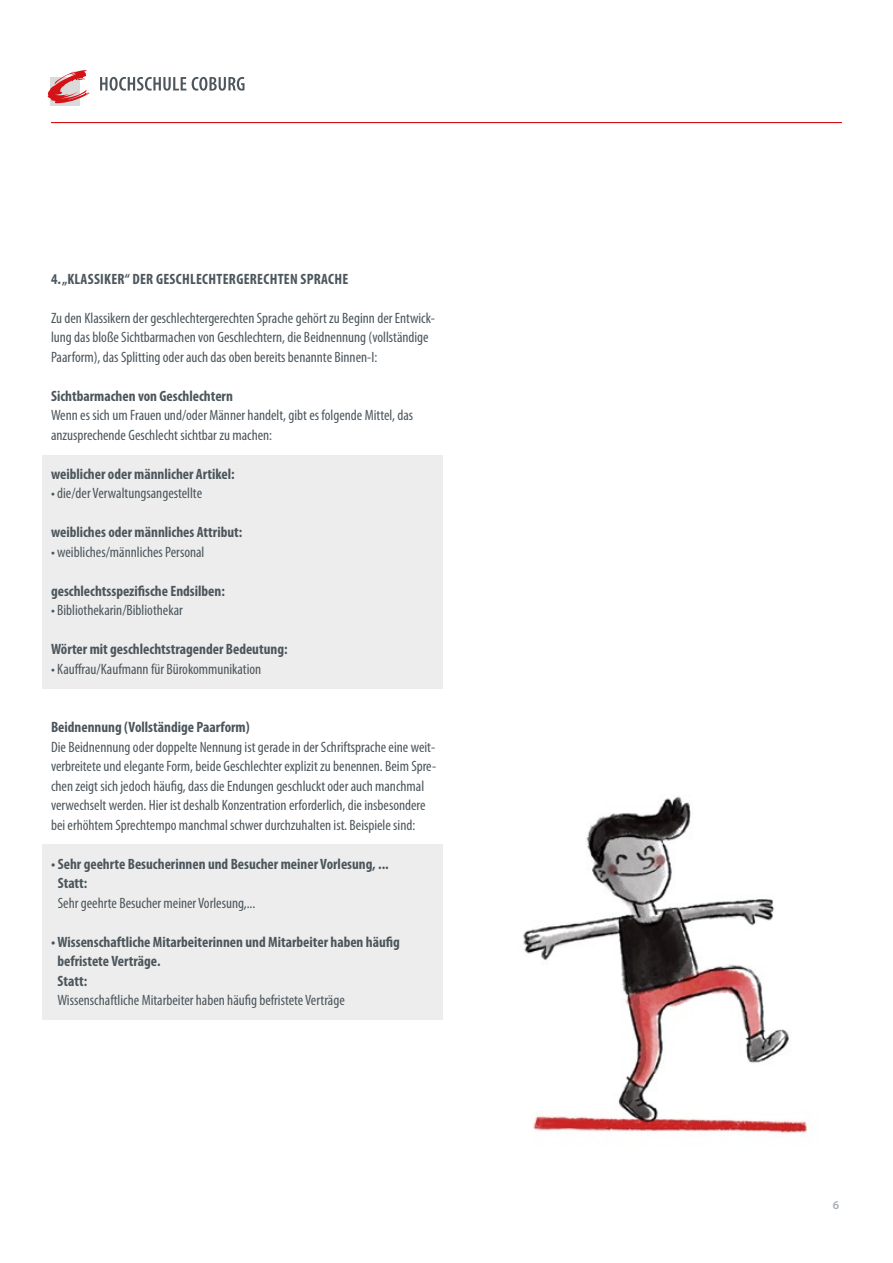
<style>
.page{position:relative;width:893px;height:1263px;background:#fff}
.page>*{position:absolute;margin:0;border:0;box-sizing:border-box;transform-origin:0 0}
.t1{font:condensed 15px/19.5px "Myriad Pro";color:#4c565c}
.t2{font:700 condensed 15px/19.5px "Myriad Pro";color:#4c565c}
.t3{font:700 condensed 15px "Myriad Pro";letter-spacing:.02em;color:#4c565c}
.t4{font:600 12px "Myriad Pro";color:#a5adb4}
</style>
<div class="page">
<div style="left:42px;top:455px;width:400px;height:233px;background:#ededed"></div>
<div style="left:42px;top:844px;width:400px;height:176px;background:#ededed"></div>
<div style="left:51px;top:77px;width:29px;height:29px;background:#dadada"></div>
<svg style="left:48px;top:70px;width:41px;height:33px"></svg>
<svg style="left:100px;top:77px;width:86px;height:14px"></svg>
<svg style="left:192px;top:77px;width:52px;height:14px"></svg>
<hr style="left:51px;top:122px;width:791px;height:1px;background:#d51317">
<img style="left:523px;top:796px;width:286px;height:339px">
<p class="t3" style="left:51px;top:269px;width:299px">4. „KLASSIKER“ DER GESCHLECHTERGERECHTEN SPRACHE</p>
<p class="t1" style="left:51px;top:308px;width:386px">Zu den Klassikern der geschlechtergerechten Sprache gehört zu Beginn der Entwick&shy;lung das bloße Sichtbarmachen von Geschlechtern, die Beidnennung (vollständige<br>Paarform), das Splitting oder auch das oben bereits benannte Binnen-I:</p>
<p class="t2" style="left:51px;top:385px;width:183px">Sichtbarmachen von Geschlechtern</p>
<p class="t1" style="left:51px;top:405px;width:364px">Wenn es sich um Frauen und/oder Männer handelt, gibt es folgende Mittel, das anzusprechende Geschlecht sichtbar zu machen:</p>
<p class="t2" style="left:51px;top:463px;width:185px">weiblicher oder männlicher Artikel:</p>
<p class="t1" style="left:51px;top:483px;width:153px">• die/der Verwaltungsangestellte</p>
<p class="t2" style="left:51px;top:522px;width:193px">weibliches oder männliches Attribut:</p>
<p class="t1" style="left:51px;top:542px;width:155px">• weibliches/männliches Personal</p>
<p class="t2" style="left:51px;top:580px;width:175px">geschlechtsspezifische Endsilben:</p>
<p class="t1" style="left:51px;top:600px;width:133px">• Bibliothekarin/Bibliothekar</p>
<p class="t2" style="left:51px;top:639px;width:238px">Wörter mit geschlechtstragender Bedeutung:</p>
<p class="t1" style="left:51px;top:659px;width:212px">• Kauffrau/Kaufmann für Bürokommunikation</p>
<p class="t2" style="left:51px;top:717px;width:200px">Beidnennung (Vollständige Paarform)</p>
<p class="t1" style="left:51px;top:737px;width:387px">Die Beidnennung oder doppelte Nennung ist gerade in der Schriftsprache eine weit&shy;verbreitete und elegante Form, beide Geschlechter explizit zu benennen. Beim Spre&shy;chen zeigt sich jedoch häufig, dass die Endungen geschluckt oder auch manchmal verwechselt werden. Hier ist deshalb Konzentration erforderlich, die insbesondere bei erhöhtem Sprechtempo manchmal schwer durchzuhalten ist. Beispiele sind:</p>
<p class="t2" style="left:58px;top:853px;width:332px;text-indent:-7px">• Sehr geehrte Besucherinnen und Besucher meiner Vorlesung, ...<br>Statt:</p>
<p class="t1" style="left:58px;top:893px;width:199px">Sehr geehrte Besucher meiner Vorlesung,...</p>
<p class="t2" style="left:58px;top:931px;width:344px;text-indent:-7px">• Wissenschaftliche Mitarbeiterinnen und Mitarbeiter haben häufig befristete Verträge.<br>Statt:</p>
<p class="t1" style="left:58px;top:990px;width:289px">Wissenschaftliche Mitarbeiter haben häufig befristete Verträge</p>
<p class="t4" style="left:833px;top:1197px;width:8px">6</p>
</div>
